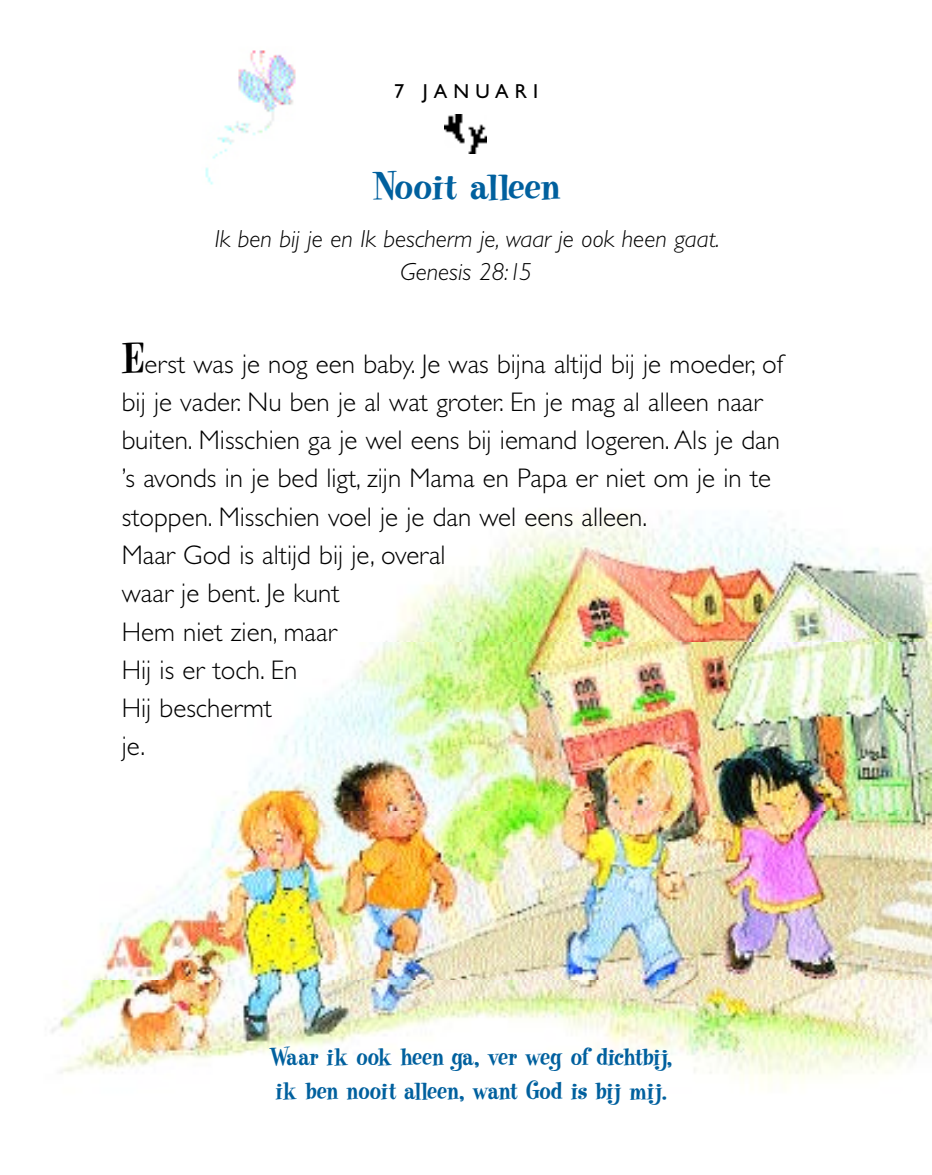
<style>
.page{position:relative;width:932px;height:1175px;background:#fff}
.page>*{position:absolute;margin:0;border:0;box-sizing:border-box;transform-origin:0 0}
.t1{font:40.5px "Heatwave";color:#00609e;scale:1.1 1}
.t2{font:300 27px/38.2px "Gill Sans";color:#000}
.t3{font:27px/33.8px "Heatwave";letter-spacing:-.01em;color:#00609e}
.t4{font:italic 300 24.75px/33.8px "Gill Sans";color:#000;text-align:center}
.t5{font:20.25px "Gill Sans";letter-spacing:.3em;color:#000}
.s1{font-family:"Heatwave";font-weight:400;font-size:45px}
</style>
<div class="page">
<img style="left:445px;top:114px;width:41px;height:40px">
<img style="left:51px;top:511px;width:881px;height:577px">
<img style="left:205px;top:50px;width:91px;height:135px">
<p class="t5" style="left:394px;top:80px;width:145px">7 JANUARI</p>
<h1 class="t1" style="left:372px;top:162px;width:173px">Nooit alleen</h1>
<p class="t4" style="left:215px;top:221px;width:506px">Ik ben bij je en Ik bescherm je, waar je ook heen gaat.<br>Genesis 28:15</p>
<p class="t2" style="left:122px;top:344px;width:663px"><span class="s1">E</span>erst was je nog een baby. Je was bijna altijd bij je moeder, of bij je vader. Nu ben je al wat groter. En je mag al alleen naar buiten. Misschien ga je wel eens bij iemand logeren. Als je dan ’s avonds in je bed ligt, zijn Mama en Papa er niet om je in te stoppen. Misschien voel je je dan wel eens alleen.<br>Maar God is altijd bij je, overal<br>waar je bent. Je kunt<br>Hem niet zien, maar<br>Hij is er toch. En<br>Hij beschermt<br>je.</p>
<p class="t3" style="left:270px;top:1039px;width:404px">Waar ik ook heen ga, ver weg of dichtbij, ik ben nooit alleen, want God is bij mij.</p>
</div>
